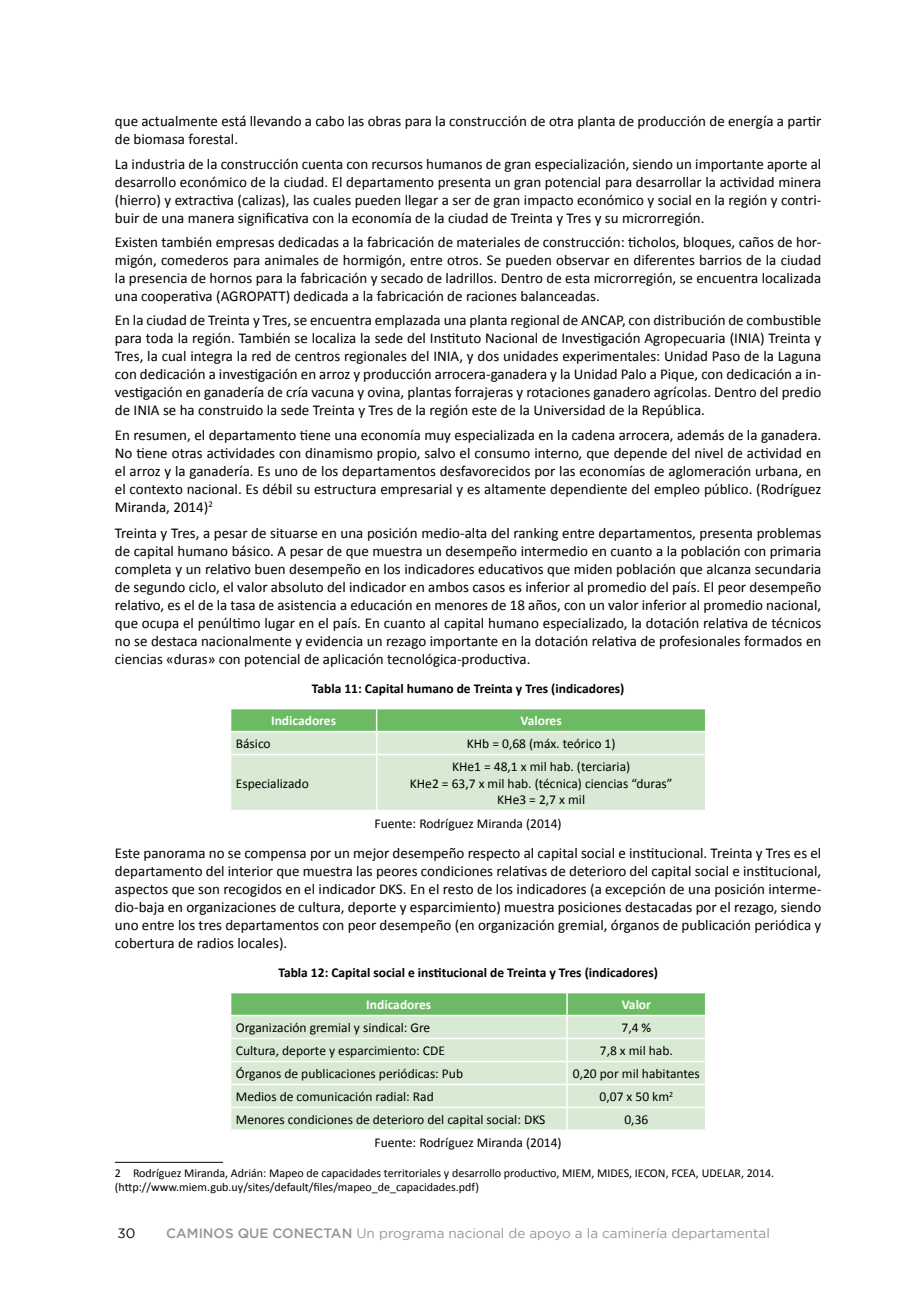
<style>
.page{position:relative;width:915px;height:1306px;background:#fff}
.page>*{position:absolute;margin:0;border:0;box-sizing:border-box;transform-origin:0 0}
.Texto{font:15px/18px "Calibri";color:#000;text-align:justify}
.texto_tablas{font:13.5px "Calibri";color:#000}
.Graficos_tablas_y_ma{font:700 13.5px "Calibri";color:#000}
.t1{font:13.5px "Gotham";color:#939598}
.pie_graficos{font:13.5px "Calibri";color:#000}
.Blancos_tablas{font:700 13.5px "Calibri";color:#fff}
.t2{font:13.5px "Gotham";color:#000}
.nota_al_pie{font:12px "Calibri";color:#000}
.s1{font-weight:500}
</style>
<div class="page">
<svg style="left:230px;top:709px;width:475px;height:101px;background:#c2e0bd"></svg>
<hr style="left:704px;top:709px;width:2px;height:21px;background:#fff">
<hr style="left:230px;top:730px;width:146px;height:2px;background:#fff">
<hr style="left:376px;top:730px;width:330px;height:2px;background:#fff">
<svg style="left:230px;top:993px;width:475px;height:136px;background:#c9e4c4"></svg>
<hr style="left:704px;top:993px;width:2px;height:21px;background:#fff">
<hr style="left:230px;top:1014px;width:337px;height:2px;background:#fff">
<hr style="left:567px;top:1014px;width:139px;height:2px;background:#fff">
<hr style="left:115px;top:1161px;width:108px;height:1px;background:#000">
<p class="Texto" style="left:115px;top:112px;width:707px">que actualmente está llevando a cabo las obras para la construcción de otra planta de producción de energía a partir de biomasa forestal.</p>
<p class="Texto" style="left:115px;top:155px;width:707px">La industria de la construcción cuenta con recursos humanos de gran especialización, siendo un importante aporte al desarrollo económico de la ciudad. El departamento presenta un gran potencial para desarrollar la actividad minera (hierro) y extractiva (calizas), las cuales pueden llegar a ser de gran impacto económico y social en la región y contri&shy;buir de una manera significativa con la economía de la ciudad de Treinta y Tres y su microrregión.</p>
<p class="Texto" style="left:115px;top:233px;width:707px">Existen también empresas dedicadas a la fabricación de materiales de construcción: ticholos, bloques, caños de hor&shy;migón, comederos para animales de hormigón, entre otros. Se pueden observar en diferentes barrios de la ciudad la presencia de hornos para la fabricación y secado de ladrillos. Dentro de esta microrregión, se encuentra localizada una cooperativa (AGROPATT) dedicada a la fabricación de raciones balanceadas.</p>
<p class="Texto" style="left:115px;top:311px;width:707px">En la ciudad de Treinta y Tres, se encuentra emplazada una planta regional de ANCAP, con distribución de combustible para toda la región. También se localiza la sede del Instituto Nacional de Investigación Agropecuaria (INIA) Treinta y Tres, la cual integra la red de centros regionales del INIA, y dos unidades experimentales: Unidad Paso de la Laguna con dedicación a investigación en arroz y producción arrocera-ganadera y la Unidad Palo a Pique, con dedicación a in&shy;vestigación en ganadería de cría vacuna y ovina, plantas forrajeras y rotaciones ganadero agrícolas. Dentro del predio de INIA se ha construido la sede Treinta y Tres de la región este de la Universidad de la República.</p>
<p class="Texto" style="left:115px;top:426px;width:707px">En resumen, el departamento tiene una economía muy especializada en la cadena arrocera, además de la ganadera.<br>No tiene otras actividades con dinamismo propio, salvo el consumo interno, que depende del nivel de actividad en el arroz y la ganadería. Es uno de los departamentos desfavorecidos por las economías de aglomeración urbana, en el contexto nacional. Es débil su estructura empresarial y es altamente dependiente del empleo público. (Rodríguez Miranda, 2014)<sup>2</sup></p>
<p class="Texto" style="left:115px;top:524px;width:707px">Treinta y Tres, a pesar de situarse en una posición medio-alta del ranking entre departamentos, presenta problemas de capital humano básico. A pesar de que muestra un desempeño intermedio en cuanto a la población con primaria completa y un relativo buen desempeño en los indicadores educativos que miden población que alcanza secundaria de segundo ciclo, el valor absoluto del indicador en ambos casos es inferior al promedio del país. El peor desempeño relativo, es el de la tasa de asistencia a educación en menores de 18 años, con un valor inferior al promedio nacional, que ocupa el penúltimo lugar en el país. En cuanto al capital humano especializado, la dotación relativa de técnicos no se destaca nacionalmente y evidencia un rezago importante en la dotación relativa de profesionales formados en ciencias «duras» con potencial de aplicación tecnológica-productiva.</p>
<p class="Graficos_tablas_y_ma" style="left:312px;top:680px;width:314px">Tabla 11: Capital humano de Treinta y Tres (indicadores)</p>
<p class="Blancos_tablas" style="left:271px;top:712px;width:66px">Indicadores</p>
<p class="Blancos_tablas" style="left:520px;top:712px;width:43px">Valores</p>
<p class="texto_tablas" style="left:236px;top:735px;width:36px">Básico</p>
<p class="texto_tablas" style="left:466px;top:735px;width:150px">KHb = 0,68 (máx. teórico 1)</p>
<p class="texto_tablas" style="left:236px;top:774px;width:74px">Especializado</p>
<p class="texto_tablas" style="left:452px;top:758px;width:180px">KHe1 = 48,1 x mil hab. (terciaria)</p>
<p class="texto_tablas" style="left:410px;top:774px;width:264px">KHe2 = 63,7 x mil hab. (técnica) ciencias “duras”</p>
<p class="texto_tablas" style="left:497px;top:790px;width:89px">KHe3 = 2,7 x mil</p>
<p class="pie_graficos" style="left:374px;top:814px;width:189px">Fuente: Rodríguez Miranda (2014)</p>
<p class="Texto" style="left:115px;top:844px;width:707px">Este panorama no se compensa por un mejor desempeño respecto al capital social e institucional. Treinta y Tres es el departamento del interior que muestra las peores condiciones relativas de deterioro del capital social e institucional, aspectos que son recogidos en el indicador DKS. En el resto de los indicadores (a excepción de una posición interme&shy;dio-baja en organizaciones de cultura, deporte y esparcimiento) muestra posiciones destacadas por el rezago, siendo uno entre los tres departamentos con peor desempeño (en organización gremial, órganos de publicación periódica y cobertura de radios locales).</p>
<p class="Graficos_tablas_y_ma" style="left:278px;top:964px;width:381px">Tabla 12: Capital social e institucional de Treinta y Tres (indicadores)</p>
<p class="Blancos_tablas" style="left:366px;top:996px;width:66px">Indicadores</p>
<p class="Blancos_tablas" style="left:621px;top:996px;width:31px">Valor</p>
<p class="texto_tablas" style="left:236px;top:1019px;width:196px">Organización gremial y sindical: Gre</p>
<p class="texto_tablas" style="left:621px;top:1019px;width:31px">7,4 %</p>
<p class="texto_tablas" style="left:236px;top:1042px;width:211px">Cultura, deporte y esparcimiento: CDE</p>
<p class="texto_tablas" style="left:599px;top:1042px;width:75px">7,8 x mil hab.</p>
<p class="texto_tablas" style="left:236px;top:1064px;width:229px">Órganos de publicaciones periódicas: Pub</p>
<p class="texto_tablas" style="left:572px;top:1064px;width:128px">0,20 por mil habitantes</p>
<p class="texto_tablas" style="left:236px;top:1087px;width:199px">Medios de comunicación radial: Rad</p>
<p class="texto_tablas" style="left:599px;top:1087px;width:75px">0,07 x 50 km<sup>2</sup></p>
<p class="texto_tablas" style="left:236px;top:1110px;width:311px">Menores condiciones de deterioro del capital social: DKS</p>
<p class="texto_tablas" style="left:624px;top:1110px;width:25px">0,36</p>
<p class="pie_graficos" style="left:374px;top:1134px;width:189px">Fuente: Rodríguez Miranda (2014)</p>
<p class="nota_al_pie" style="left:115px;top:1165px;width:660px">2 Rodríguez Miranda, Adrián: Mapeo de capacidades territoriales y desarrollo productivo, MIEM, MIDES, IECON, FCEA, UDELAR, 2014.</p>
<p class="nota_al_pie" style="left:115px;top:1179px;width:365px">(http://www.miem.gub.uy/sites/default/files/mapeo_de_capacidades.pdf)</p>
<p class="t2" style="left:117px;top:1226px;width:19px">30</p>
<p class="t1" style="left:166px;top:1226px;width:605px"><span class="s1">CAMINOS QUE CONECTAN</span> Un programa nacional de apoyo a la caminería departamental</p>
</div>
